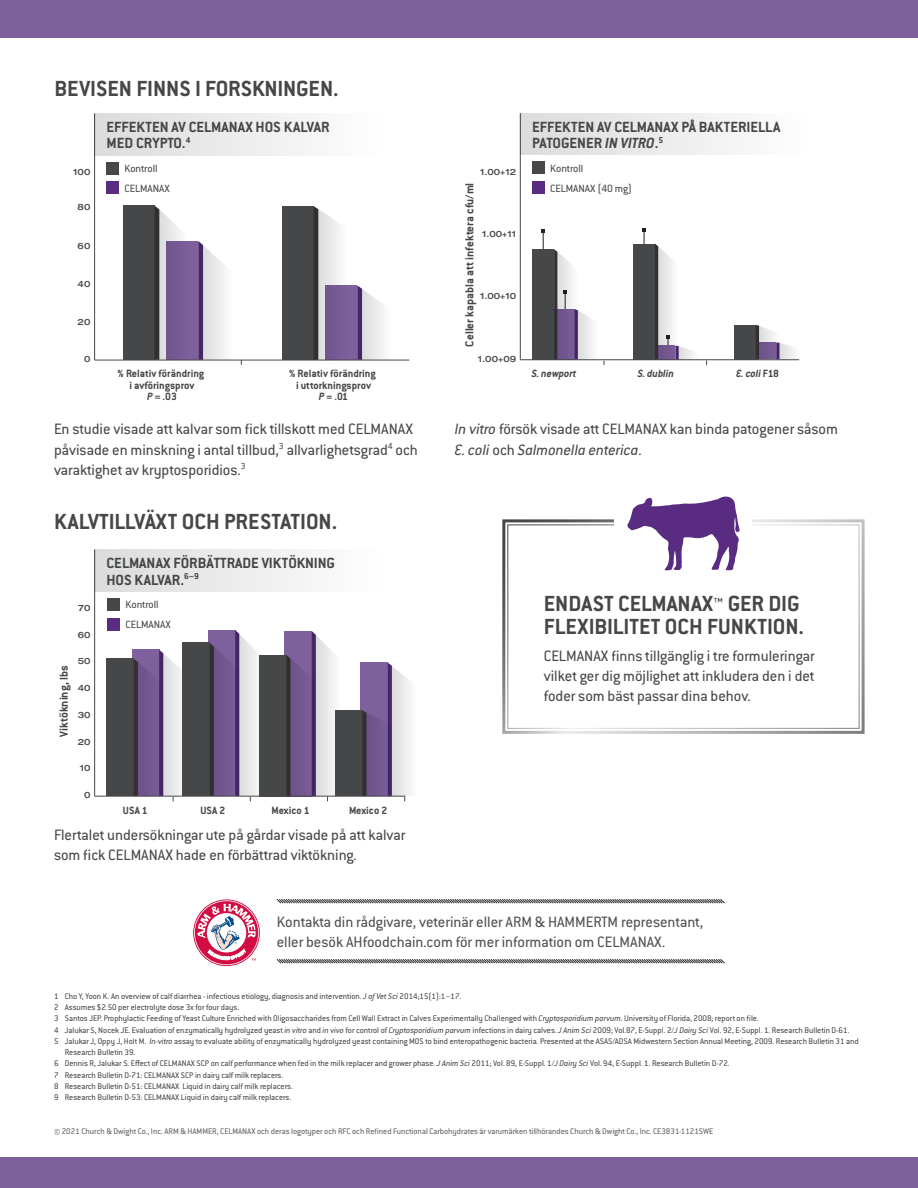
<style>
.page{position:relative;width:918px;height:1188px;background:#fff}
.page>*{position:absolute;margin:0;border:0;box-sizing:border-box;transform-origin:0 0}
.subhead{font:700 24px/22.5px "Conduit ITC Std";color:#464748}
.body{font:16.5px/20.2px "Conduit ITC Std";color:#464748}
.t1{font:700 16.2px/16.2px "Conduit ITC Std";color:#464748}
.t2{font:700 12.75px "Conduit ITC Std";color:#464748}
.t3{font:700 11.55px/11.6px "Conduit ITC Std";color:#464748;text-align:center}
.t4{font:11.55px/20px "Conduit ITC Std";color:#464748}
.t5{font:italic 700 11.55px "Conduit ITC Std";letter-spacing:-.01em;color:#464748}
.t6{font:9px/11.2px "Conduit ITC Std";color:#464748}
.t7{font:9px "Conduit ITC Std";color:#626265}
.t8{font:500 expanded 8.7px "Helvetica Neue LT Std";color:#464748}
.s1{font-style:italic}
.s2{font-style:normal}
</style>
<div class="page">
<hr style="left:94px;top:113px;width:1px;height:247px;background:#464748">
<div style="left:166px;top:241px;width:32px;height:119px;background:#7e609d"></div>
<svg style="left:198px;top:241px;width:34px;height:119px"></svg>
<div style="left:123px;top:206px;width:32px;height:154px;background:#464748"></div>
<svg style="left:155px;top:206px;width:33px;height:154px"></svg>
<div style="left:95px;top:113px;width:283px;height:42px;background:linear-gradient(to right,#dbdcdd,#fdfdfe)"></div>
<div style="left:325px;top:285px;width:32px;height:75px;background:#7e609d"></div>
<svg style="left:357px;top:285px;width:34px;height:75px"></svg>
<div style="left:282px;top:206px;width:32px;height:154px;background:#464748"></div>
<svg style="left:314px;top:206px;width:33px;height:154px"></svg>
<hr style="left:95px;top:360px;width:314px;height:1px;background:#464748">
<div style="left:106px;top:162px;width:13px;height:12px;background:#464748"></div>
<div style="left:106px;top:182px;width:13px;height:12px;background:#592c82"></div>
<hr style="left:520px;top:113px;width:1px;height:247px;background:#464748">
<hr style="left:543px;top:231px;width:1px;height:42px;background:#231f20">
<svg style="left:541px;top:229px;width:4px;height:4px"></svg>
<div style="left:532px;top:249px;width:22px;height:111px;background:#464748"></div>
<svg style="left:554px;top:249px;width:39px;height:110px"></svg>
<svg style="left:642px;top:229px;width:4px;height:15px"></svg>
<div style="left:633px;top:244px;width:22px;height:116px;background:#464748"></div>
<svg style="left:655px;top:244px;width:39px;height:115px"></svg>
<div style="left:734px;top:325px;width:22px;height:35px;background:#464748"></div>
<svg style="left:756px;top:325px;width:39px;height:34px"></svg>
<div style="left:520px;top:113px;width:284px;height:42px;background:linear-gradient(to right,#dbdbdd,#fdfdfd)"></div>
<hr style="left:520px;top:359px;width:279px;height:1px;background:#464748">
<div style="left:532px;top:162px;width:12px;height:12px;background:#464748"></div>
<div style="left:532px;top:181px;width:12px;height:13px;background:#592c82"></div>
<hr style="left:94px;top:550px;width:1px;height:246px;background:#464748">
<div style="left:107px;top:659px;width:27px;height:137px;background:#464748"></div>
<svg style="left:134px;top:650px;width:49px;height:151px;background:#998ba9"></svg>
<div style="left:183px;top:643px;width:27px;height:153px;background:#464748"></div>
<svg style="left:210px;top:630px;width:49px;height:171px;background:#9d8eac"></svg>
<div style="left:259px;top:655px;width:27px;height:141px;background:#464748"></div>
<svg style="left:286px;top:631px;width:54px;height:170px"></svg>
<div style="left:335px;top:711px;width:27px;height:85px;background:#464748"></div>
<svg style="left:362px;top:663px;width:49px;height:138px;background:#9e8faf"></svg>
<div style="left:95px;top:550px;width:284px;height:41px;background:linear-gradient(to right,#dbdcdd,#fdfdfe)"></div>
<hr style="left:95px;top:796px;width:310px;height:1px;background:#464748">
<div style="left:107px;top:598px;width:13px;height:13px;background:#464748"></div>
<div style="left:107px;top:618px;width:13px;height:12px;background:#592c82"></div>
<div style="left:0;top:1158px;width:918px;height:30px;background:#7e609d"></div>
<div style="left:0;top:0;width:918px;height:38px;background:#7e609d"></div>
<svg style="left:276px;top:899px;width:449px;height:5px;background:#999798"></svg>
<svg style="left:276px;top:959px;width:449px;height:5px;background:#999798"></svg>
<svg style="left:194px;top:900px;width:65px;height:65px"></svg>
<svg style="left:502px;top:519px;width:363px;height:215px"></svg>
<div style="left:615px;top:514px;width:137px;height:15px;background:#fff"></div>
<svg style="left:627px;top:496px;width:112px;height:74px"></svg>
<p class="subhead" style="left:55px;top:77px;width:286px">BEVISEN FINNS I FORSKNINGEN.</p>
<p class="t8" style="left:73px;top:166px;width:19px">100</p>
<p class="t8" style="left:78px;top:202px;width:14px">80</p>
<p class="t8" style="left:78px;top:240px;width:14px">60</p>
<p class="t8" style="left:78px;top:278px;width:14px">40</p>
<p class="t8" style="left:78px;top:317px;width:14px">20</p>
<p class="t8" style="left:84px;top:354px;width:8px">0</p>
<p class="t1" style="left:106px;top:119px;width:225px">EFFEKTEN AV CELMANAX HOS KALVAR<br>MED CRYPTO.<sup>4</sup></p>
<p class="t4" style="left:124px;top:158px;width:47px">Kontroll<br>CELMANAX</p>
<p class="t3" style="left:118px;top:368px;width:88px">% Relativ förändring i avföringsprov<br><span class="s1">P</span> = .03</p>
<p class="t3" style="left:289px;top:368px;width:88px">% Relativ förändring i uttorkningsprov<br><span class="s1">P</span> = .01</p>
<p class="t8" style="left:480px;top:166px;width:38px">1.00+12</p>
<p class="t2" style="left:462px;top:347px;width:165px;rotate:-90deg">Celler kapabla att infektera cfu/ml</p>
<p class="t8" style="left:482px;top:228px;width:36px">1.00+11</p>
<p class="t8" style="left:480px;top:291px;width:38px">1.00+10</p>
<p class="t8" style="left:478px;top:353px;width:40px">1.00+09</p>
<p class="t1" style="left:532px;top:118px;width:250px">EFFEKTEN AV CELMANAX PÅ BAKTERIELLA<br>PATOGENER <span class="s1">IN VITRO</span>.<sup>5</sup></p>
<p class="t4" style="left:550px;top:158px;width:84px">Kontroll<br>CELMANAX (40 mg)</p>
<p class="t5" style="left:532px;top:366px;width:46px">S. newport</p>
<p class="t5" style="left:638px;top:366px;width:38px">S. dublin</p>
<p class="t5" style="left:736px;top:366px;width:44px">E. coli <span class="s2">F18</span></p>
<p class="body" style="left:54px;top:419px;width:365px">En studie visade att kalvar som fick tillskott med CELMANAX påvisade en minskning i antal tillbud,<sup>3</sup> allvarlighetsgrad<sup>4</sup> och varaktighet av kryptosporidios.<sup>3</sup></p>
<p class="body" style="left:455px;top:419px;width:385px"><span class="s1">In vitro</span> försök visade att CELMANAX kan binda patogener såsom<br><span class="s1">E. coli</span> och <span class="s1">Salmonella enterica</span>.</p>
<p class="subhead" style="left:54px;top:510px;width:285px">KALVTILLVÄXT OCH PRESTATION.</p>
<p class="t8" style="left:78px;top:602px;width:14px">70</p>
<p class="t8" style="left:78px;top:629px;width:14px">60</p>
<p class="t8" style="left:78px;top:656px;width:14px">50</p>
<p class="t2" style="left:56px;top:737px;width:73px;rotate:-90deg">Viktökning, lbs</p>
<p class="t8" style="left:78px;top:683px;width:14px">40</p>
<p class="t8" style="left:78px;top:709px;width:14px">30</p>
<p class="t8" style="left:78px;top:736px;width:14px">20</p>
<p class="t8" style="left:80px;top:763px;width:12px">10</p>
<p class="t8" style="left:84px;top:790px;width:8px">0</p>
<p class="t1" style="left:106px;top:555px;width:230px">CELMANAX FÖRBÄTTRADE VIKTÖKNING<br>HOS KALVAR.<sup>6–9</sup></p>
<p class="t4" style="left:125px;top:595px;width:47px">Kontroll<br>CELMANAX</p>
<p class="t3" style="left:123px;top:804px;width:26px">USA 1</p>
<p class="t3" style="left:201px;top:804px;width:26px">USA 2</p>
<p class="t3" style="left:271px;top:804px;width:40px">Mexico 1</p>
<p class="t3" style="left:349px;top:804px;width:40px">Mexico 2</p>
<p class="body" style="left:54px;top:824px;width:353px">Flertalet undersökningar ute på gårdar visade på att kalvar som fick CELMANAX hade en förbättrad viktökning.</p>
<p class="subhead" style="left:544px;top:592px;width:262px">ENDAST CELMANAX™ GER DIG<br>FLEXIBILITET OCH FUNKTION.</p>
<p class="body" style="left:544px;top:645px;width:272px;text-align:justify">CELMANAX finns tillgänglig i tre formuleringar vilket ger dig möjlighet att inkludera den i det foder som bäst passar dina behov.</p>
<h2 class="body" style="left:277px;top:911px;width:428px">Kontakta din rådgivare, veterinär eller ARM &amp; HAMMERTM representant, eller besök AHfoodchain.com för mer information om CELMANAX.</h2>
<p class="t6" style="left:54px;top:990px;width:409px">1 Cho Y, Yoon K. An overview of calf diarrhea - infectious etiology, diagnosis and intervention. <span class="s1">J of Vet Sci</span> 2014;15(1):1–17.</p>
<p class="t6" style="left:54px;top:1001px;width:187px">2 Assumes $2.50 per electrolyte dose 3x for four days.</p>
<p class="t6" style="left:54px;top:1013px;width:706px">3 Santos JEP. Prophylactic Feeding of Yeast Culture Enriched with Oligosaccharides from Cell Wall Extract in Calves Experimentally Challenged with <span class="s1">Cryptosporidium parvum</span>. University of Florida, 2008; report on file.</p>
<p class="t6" style="left:54px;top:1024px;width:797px">4 Jalukar S, Nocek JE. Evaluation of enzymatically hydrolyzed yeast <span class="s1">in vitro</span> and <span class="s1">in vivo</span> for control of <span class="s1">Cryptosporidium parvum</span> infections in dairy calves. <span class="s1">J Anim Sci</span> 2009; Vol.87, E-Suppl. 2/<span class="s1">J Dairy Sci</span> Vol. 92, E-Suppl. 1. Research Bulletin D-61.</p>
<p class="t6" style="left:65px;top:1035px;width:796px;text-indent:-11px">5 Jalukar J, Oppy J, Holt M. <span class="s1">In-vitro</span> assay to evaluate ability of enzymatically hydrolyzed yeast containing MOS to bind enteropathogenic bacteria. Presented at the ASAS/ADSA Midwestern Section Annual Meeting, 2009. Research Bulletin 31 and<br>Research Bulletin 39.</p>
<p class="t6" style="left:54px;top:1058px;width:677px">6 Dennis R, Jalukar S. Effect of CELMANAX SCP on calf performance when fed in the milk replacer and grower phase. <span class="s1">J Anim Sci</span> 2011; Vol. 89, E-Suppl. 1/<span class="s1">J Dairy Sci</span> Vol. 94, E-Suppl. 1. Research Bulletin D-72.</p>
<p class="t6" style="left:54px;top:1069px;width:231px">7 Research Bulletin D-71: CELMANAX SCP in dairy calf milk replacers.</p>
<p class="t6" style="left:54px;top:1080px;width:240px">8 Research Bulletin D-51: CELMANAX Liquid in dairy calf milk replacers.</p>
<p class="t6" style="left:54px;top:1091px;width:239px">9 Research Bulletin D-53: CELMANAX Liquid in dairy calf milk replacers.</p>
<p class="t7" style="left:54px;top:1125px;width:661px">© 2021 Church &amp; Dwight Co., Inc. ARM &amp; HAMMER, CELMANAX och deras logotyper och RFC och Refined Functional Carbohydrates är varumärken tillhörandes Church &amp; Dwight Co., Inc. CE3831-1121SWE</p>
</div>
